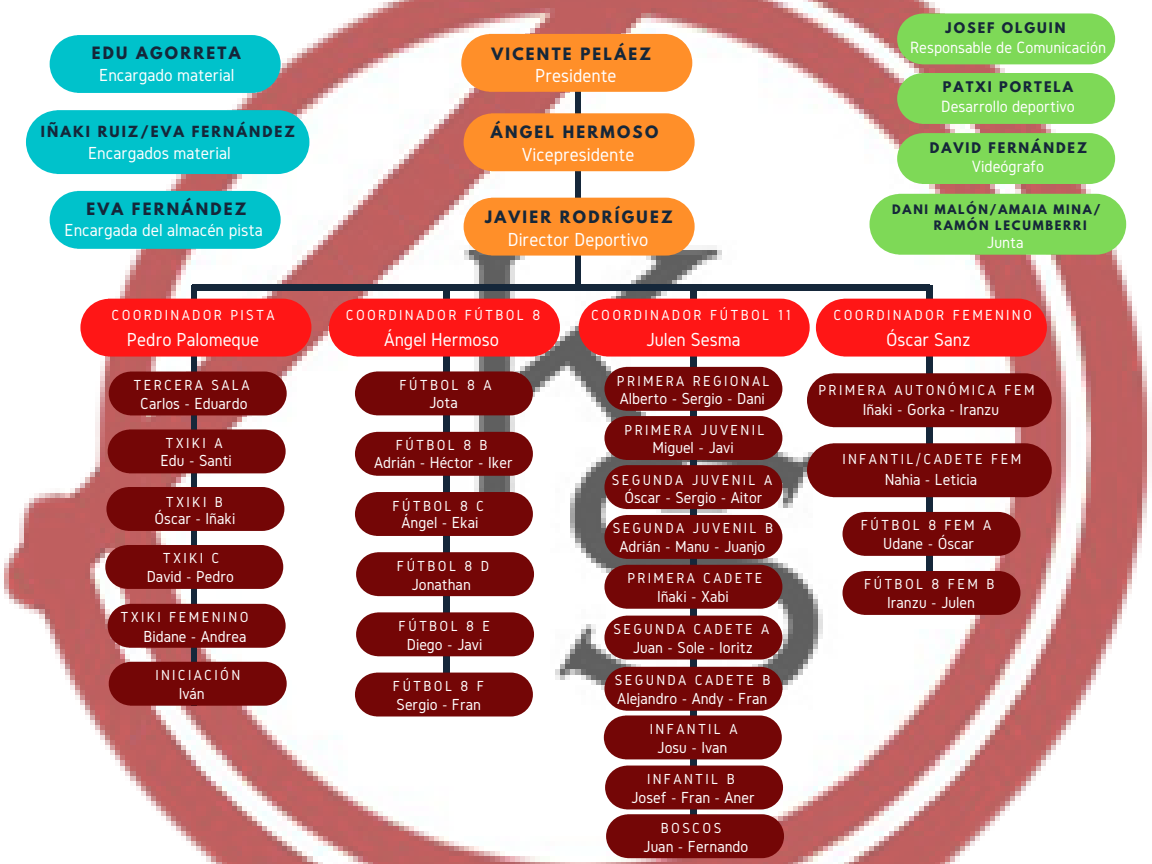
<style>
.page{position:relative;width:1152px;height:864px;background:#fff}
.page>*{position:absolute;margin:0;border:0;box-sizing:border-box;transform-origin:0 0}
.t1{font:19.65px "Gidole";color:#fff}
.t2{font:18.15px "Gidole";color:#fff}
.t3{font:16.95px "Gidole";color:#fff}
.t4{font:16.65px "Gidole";color:#fff}
.t5{font:15.15px "Gidole";letter-spacing:.15em;color:#fff}
.t6{font:700 15.15px "League Spartan";letter-spacing:.15em;color:#15273a}
.t7{font:700 13.65px "League Spartan";letter-spacing:.15em;color:#15273a}
.t8{font:700 13.05px "League Spartan";letter-spacing:.15em;color:#15273a}
.t9{font:700 11.55px/16.4px "League Spartan";letter-spacing:.15em;color:#15273a}
</style>
<div class="page">
<img style="left:4px;top:0;width:1148px;height:864px">
<div style="left:575px;top:77px;width:6px;height:213px;background:#15273a"></div>
<div style="left:461px;top:34px;width:231px;height:58px;background:#ff8f29;border-radius:29px"></div>
<div style="left:191px;top:285px;width:6px;height:421px;background:#15273a"></div>
<div style="left:80px;top:299px;width:231px;height:58px;background:#ff1616;border-radius:29px"></div>
<div style="left:464px;top:198px;width:231px;height:58px;background:#ff8f29;border-radius:29px"></div>
<div style="left:26px;top:110px;width:283px;height:64px;background:#00c2cb;border-radius:32px"></div>
<div style="left:443px;top:288px;width:6px;height:421px;background:#15273a"></div>
<div style="left:192px;top:285px;width:738px;height:6px;background:#15273a"></div>
<div style="left:50px;top:35px;width:231px;height:58px;background:#00c2cb;border-radius:29px"></div>
<div style="left:108px;top:429px;width:178px;height:44px;background:#740606;border-radius:22px"></div>
<div style="left:106px;top:487px;width:178px;height:44px;background:#740606;border-radius:22px"></div>
<div style="left:105px;top:545px;width:178px;height:44px;background:#740606;border-radius:22px"></div>
<div style="left:109px;top:662px;width:178px;height:44px;background:#740606;border-radius:22px"></div>
<div style="left:108px;top:604px;width:178px;height:44px;background:#740606;border-radius:22px"></div>
<div style="left:329px;top:299px;width:231px;height:58px;background:#ff1616;border-radius:29px"></div>
<div style="left:355px;top:371px;width:178px;height:44px;background:#740606;border-radius:22px"></div>
<div style="left:355px;top:432px;width:178px;height:44px;background:#740606;border-radius:22px"></div>
<div style="left:355px;top:492px;width:178px;height:44px;background:#740606;border-radius:22px"></div>
<div style="left:356px;top:552px;width:178px;height:44px;background:#740606;border-radius:22px"></div>
<div style="left:356px;top:612px;width:178px;height:44px;background:#740606;border-radius:22px"></div>
<div style="left:355px;top:673px;width:178px;height:44px;background:#740606;border-radius:22px"></div>
<div style="left:690px;top:290px;width:7px;height:529px;background:#15273a"></div>
<div style="left:579px;top:299px;width:231px;height:58px;background:#ff1616;border-radius:29px"></div>
<div style="left:604px;top:465px;width:178px;height:44px;background:#740606;border-radius:22px"></div>
<div style="left:604px;top:416px;width:178px;height:44px;background:#740606;border-radius:22px"></div>
<div style="left:604px;top:515px;width:178px;height:44px;background:#740606;border-radius:22px"></div>
<div style="left:604px;top:565px;width:178px;height:44px;background:#740606;border-radius:22px"></div>
<div style="left:604px;top:616px;width:178px;height:44px;background:#740606;border-radius:22px"></div>
<div style="left:604px;top:667px;width:178px;height:44px;background:#740606;border-radius:22px"></div>
<div style="left:109px;top:372px;width:178px;height:43px;background:#740606;border-radius:22px"></div>
<div style="left:897px;top:13px;width:218px;height:51px;background:#7ed957;border-radius:25px"></div>
<div style="left:50px;top:191px;width:231px;height:58px;background:#00c2cb;border-radius:29px"></div>
<div style="left:464px;top:113px;width:231px;height:58px;background:#ff8f29;border-radius:29px"></div>
<div style="left:870px;top:194px;width:256px;height:61px;background:#7ed957;border-radius:30px"></div>
<div style="left:605px;top:766px;width:178px;height:43px;background:#740606;border-radius:22px"></div>
<div style="left:604px;top:715px;width:178px;height:44px;background:#740606;border-radius:22px"></div>
<div style="left:606px;top:814px;width:178px;height:44px;background:#740606;border-radius:22px"></div>
<div style="left:604px;top:367px;width:178px;height:44px;background:#740606;border-radius:22px"></div>
<div style="left:927px;top:285px;width:5px;height:327px;background:#15273a"></div>
<div style="left:807px;top:443px;width:245px;height:54px;background:#740606;border-radius:27px"></div>
<div style="left:807px;top:373px;width:245px;height:54px;background:#740606;border-radius:27px"></div>
<div style="left:816px;top:299px;width:231px;height:58px;background:#ff1616;border-radius:29px"></div>
<div style="left:843px;top:512px;width:177px;height:44px;background:#740606;border-radius:22px"></div>
<div style="left:843px;top:571px;width:177px;height:44px;background:#740606;border-radius:22px"></div>
<div style="left:897px;top:73px;width:218px;height:51px;background:#7ed957;border-radius:25px"></div>
<div style="left:897px;top:133px;width:218px;height:51px;background:#7ed957;border-radius:25px"></div>
<p class="t6" style="left:92px;top:45px;width:150px">EDU AGORRETA</p>
<p class="t6" style="left:491px;top:46px;width:161px">VICENTE PELÁEZ</p>
<p class="t2" style="left:99px;top:65px;width:137px">Encargado material</p>
<p class="t7" style="left:41px;top:124px;width:255px">IÑAKI RUIZ/EVA FERNÁNDEZ</p>
<p class="t2" style="left:88px;top:143px;width:144px">Encargados material</p>
<p class="t6" style="left:86px;top:201px;width:161px">EVA FERNÁNDEZ</p>
<p class="t2" style="left:64px;top:220px;width:200px">Encargada del almacén pista</p>
<p class="t5" style="left:111px;top:307px;width:165px">COORDINADOR PISTA</p>
<p class="t1" style="left:127px;top:328px;width:134px">Pedro Palomeque</p>
<p class="t5" style="left:134px;top:377px;width:117px">TERCERA SALA</p>
<p class="t4" style="left:140px;top:394px;width:109px">Carlos - Eduardo</p>
<p class="t5" style="left:166px;top:435px;width:58px">TXIKI A</p>
<p class="t4" style="left:160px;top:451px;width:73px">Edu - Santi</p>
<p class="t5" style="left:166px;top:494px;width:58px">TXIKI B</p>
<p class="t4" style="left:155px;top:510px;width:82px">Óscar - Iñaki</p>
<p class="t5" style="left:163px;top:550px;width:58px">TXIKI C</p>
<p class="t4" style="left:147px;top:568px;width:89px">David - Pedro</p>
<p class="t5" style="left:120px;top:609px;width:130px">TXIKI FEMENINO</p>
<p class="t4" style="left:143px;top:627px;width:105px">Bidane - Andrea</p>
<p class="t5" style="left:155px;top:667px;width:86px">INICIACIÓN</p>
<p class="t4" style="left:179px;top:685px;width:28px">Iván</p>
<p class="t1" style="left:535px;top:65px;width:83px">Presidente</p>
<p class="t6" style="left:491px;top:125px;width:169px">ÁNGEL HERMOSO</p>
<p class="t1" style="left:522px;top:144px;width:114px">Vicepresidente</p>
<p class="t6" style="left:485px;top:209px;width:189px">JAVIER RODRÍGUEZ</p>
<p class="t1" style="left:508px;top:228px;width:142px">Director Deportivo</p>
<p class="t5" style="left:346px;top:307px;width:196px">COORDINADOR FÚTBOL 8</p>
<p class="t1" style="left:384px;top:328px;width:116px">Ángel Hermoso</p>
<p class="t5" style="left:400px;top:377px;width:94px">FÚTBOL 8 A</p>
<p class="t4" style="left:429px;top:393px;width:30px">Jota</p>
<p class="t5" style="left:396px;top:437px;width:93px">FÚTBOL 8 B</p>
<p class="t4" style="left:374px;top:454px;width:140px">Adrián - Héctor - Iker</p>
<p class="t5" style="left:392px;top:497px;width:93px">FÚTBOL 8 C</p>
<p class="t4" style="left:402px;top:514px;width:78px">Ángel - Ekai</p>
<p class="t5" style="left:397px;top:557px;width:94px">FÚTBOL 8 D</p>
<p class="t4" style="left:412px;top:575px;width:61px">Jonathan</p>
<p class="t5" style="left:399px;top:618px;width:93px">FÚTBOL 8 E</p>
<p class="t4" style="left:407px;top:635px;width:77px">Diego - Javi</p>
<p class="t5" style="left:393px;top:678px;width:93px">FÚTBOL 8 F</p>
<p class="t4" style="left:397px;top:695px;width:86px">Sergio - Fran</p>
<p class="t5" style="left:591px;top:307px;width:201px">COORDINADOR FÚTBOL 11</p>
<p class="t1" style="left:646px;top:328px;width:96px">Julen Sesma</p>
<p class="t5" style="left:617px;top:373px;width:154px">PRIMERA REGIONAL</p>
<p class="t4" style="left:620px;top:389px;width:147px">Alberto - Sergio - Dani</p>
<p class="t5" style="left:625px;top:421px;width:142px">PRIMERA JUVENIL</p>
<p class="t4" style="left:653px;top:438px;width:83px">Miguel - Javi</p>
<p class="t5" style="left:612px;top:472px;width:162px">SEGUNDA JUVENIL A</p>
<p class="t4" style="left:624px;top:488px;width:140px">Óscar - Sergio - Aitor</p>
<p class="t5" style="left:613px;top:520px;width:162px">SEGUNDA JUVENIL B</p>
<p class="t4" style="left:619px;top:538px;width:147px">Adrián - Manu - Juanjo</p>
<p class="t5" style="left:627px;top:570px;width:137px">PRIMERA CADETE</p>
<p class="t4" style="left:657px;top:588px;width:73px">Iñaki - Xabi</p>
<p class="t5" style="left:614px;top:621px;width:157px">SEGUNDA CADETE A</p>
<p class="t4" style="left:633px;top:638px;width:122px">Juan - Sole - Ioritz</p>
<p class="t5" style="left:615px;top:672px;width:157px">SEGUNDA CADETE B</p>
<p class="t4" style="left:617px;top:690px;width:152px">Alejandro - Andy - Fran</p>
<p class="t5" style="left:650px;top:721px;width:89px">INFANTIL A</p>
<p class="t4" style="left:657px;top:738px;width:72px">Josu - Ivan</p>
<p class="t5" style="left:647px;top:771px;width:89px">INFANTIL B</p>
<p class="t4" style="left:631px;top:788px;width:125px">Josef - Fran - Aner</p>
<p class="t5" style="left:661px;top:819px;width:62px">BOSCOS</p>
<p class="t4" style="left:643px;top:837px;width:107px">Juan - Fernando</p>
<p class="t8" style="left:946px;top:21px;width:121px">JOSEF OLGUIN</p>
<p class="t3" style="left:910px;top:38px;width:197px">Responsable de Comunicación</p>
<p class="t8" style="left:943px;top:81px;width:131px">PATXI PORTELA</p>
<p class="t3" style="left:941px;top:97px;width:135px">Desarrollo deportivo</p>
<p class="t8" style="left:930px;top:141px;width:159px">DAVID FERNÁNDEZ</p>
<p class="t3" style="left:972px;top:157px;width:74px">Videógrafo</p>
<p class="t9" style="left:934px;top:203px;width:168px;text-indent:-42px">DANI MALÓN/AMAIA MINA/<br>RAMÓN LECUMBERRI</p>
<p class="t3" style="left:987px;top:233px;width:38px">Junta</p>
<p class="t5" style="left:834px;top:307px;width:200px">COORDINADOR FEMENINO</p>
<p class="t1" style="left:886px;top:328px;width:86px">Óscar Sanz</p>
<p class="t5" style="left:818px;top:382px;width:218px">PRIMERA AUTONÓMICA FEM</p>
<p class="t4" style="left:863px;top:401px;width:138px">Iñaki - Gorka - Iranzu</p>
<p class="t5" style="left:842px;top:451px;width:180px">INFANTIL/CADETE FEM</p>
<p class="t4" style="left:885px;top:471px;width:94px">Nahia - Leticia</p>
<p class="t5" style="left:861px;top:516px;width:132px">FÚTBOL 8 FEM A</p>
<p class="t4" style="left:883px;top:534px;width:92px">Udane - Óscar</p>
<p class="t5" style="left:864px;top:576px;width:132px">FÚTBOL 8 FEM B</p>
<p class="t4" style="left:887px;top:594px;width:89px">Iranzu - Julen</p>
</div>
